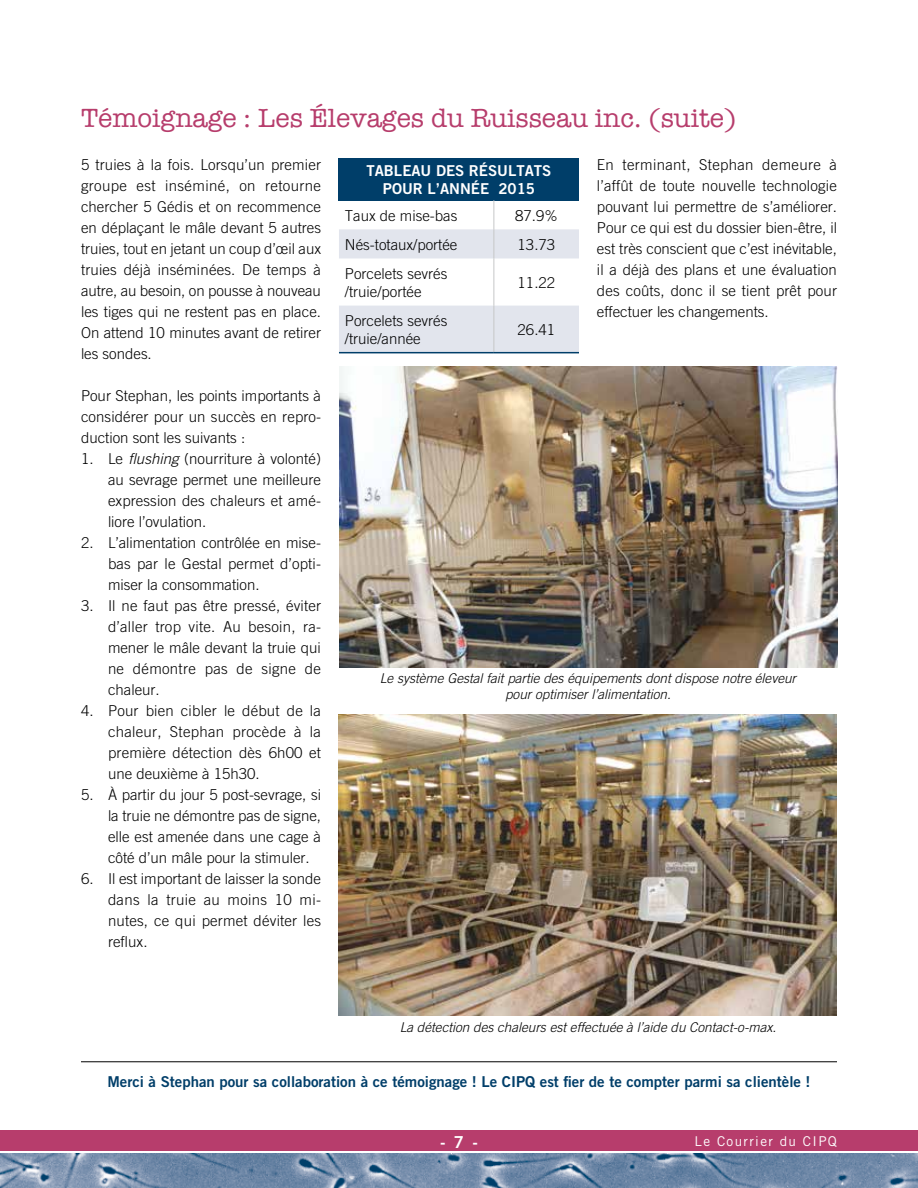
<style>
.page{position:relative;width:918px;height:1188px;background:#fff}
.page>*{position:absolute;margin:0;border:0;box-sizing:border-box;transform-origin:0 0}
.t1{font:27px "American Typewriter";color:#b73d6c}
.t2{font:16.5px "Trade Gothic Bold Two";color:#fff}
.t3{font:300 15px/21px "Trade Gothic";color:#000;text-align:justify}
.t4{font:15px "Trade Gothic Bold Two";color:#003e69}
.t5{font:15px/18px "Trade Gothic Bold Two";color:#fff;text-align:center}
.t6{font:italic 300 13.5px/16.5px "Trade Gothic";color:#000;text-align:center}
.t7{font:13.5px "Trade Gothic";letter-spacing:.1em;color:#fff}
.s1{font-style:italic}
</style>
<div class="page">
<img style="left:0;top:1153px;width:918px;height:35px">
<div style="left:0;top:1130px;width:918px;height:21px;background:#b73d6c"></div>
<hr style="left:81px;top:1061px;width:756px;height:1px;background:#000">
<div style="left:339px;top:158px;width:240px;height:42px;background:#003e69"></div>
<svg style="left:339px;top:200px;width:240px;height:152px"></svg>
<hr style="left:494px;top:258px;width:1px;height:48px;background:#c6c7c8">
<hr style="left:494px;top:306px;width:1px;height:46px;background:#c6c7c8">
<hr style="left:339px;top:352px;width:155px;height:1px;background:#003e69">
<hr style="left:494px;top:352px;width:85px;height:1px;background:#003e69">
<img style="left:339px;top:714px;width:498px;height:301px">
<img style="left:339px;top:367px;width:498px;height:300px">
<h1 class="t1" style="left:81px;top:97px;width:657px">Témoignage : Les Élevages du Ruisseau inc. (suite)</h1>
<p class="t3" style="left:81px;top:154px;width:242px">5 truies à la fois. Lorsqu’un premier groupe est inséminé, on retourne chercher 5 Gédis et on recommence en déplaçant le mâle devant 5 autres truies, tout en jetant un coup d’œil aux truies déjà inséminées. De temps à autre, au besoin, on pousse à nouveau les tiges qui ne restent pas en place.<br>On attend 10 minutes avant de retirer les sondes.</p>
<p class="t3" style="left:81px;top:385px;width:242px">Pour Stephan, les points importants à considérer pour un succès en repro&shy;duction sont les suivants :</p>
<p class="t3" style="left:108px;top:448px;width:215px;text-indent:-27px">1. Le <span class="s1">flushing</span> (nourriture à volonté) au sevrage permet une meilleure expression des chaleurs et amé&shy;liore l’ovulation.</p>
<p class="t3" style="left:108px;top:532px;width:215px;text-indent:-27px">2. L’alimentation contrôlée en mise&shy;bas par le Gestal permet d’opti&shy;miser la consommation.</p>
<p class="t3" style="left:108px;top:595px;width:215px;text-indent:-27px">3. Il ne faut pas être pressé, éviter d’aller trop vite. Au besoin, ra&shy;mener le mâle devant la truie qui ne démontre pas de signe de chaleur.</p>
<p class="t3" style="left:108px;top:700px;width:215px;text-indent:-27px">4. Pour bien cibler le début de la chaleur, Stephan procède à la première détection dès 6h00 et une deuxième à 15h30.</p>
<p class="t3" style="left:108px;top:784px;width:215px;text-indent:-27px">5. À partir du jour 5 post-sevrage, si la truie ne démontre pas de signe, elle est amenée dans une cage à côté d’un mâle pour la stimuler.</p>
<p class="t3" style="left:108px;top:868px;width:215px;text-indent:-27px">6. Il est important de laisser la sonde dans la truie au moins 10 mi&shy;nutes, ce qui permet déviter les reflux.</p>
<p class="t3" style="left:597px;top:154px;width:242px">En terminant, Stephan demeure à l’affût de toute nouvelle technologie pouvant lui permettre de s’améliorer.<br>Pour ce qui est du dossier bien-être, il est très conscient que c’est inévitable, il a déjà des plans et une évaluation des coûts, donc il se tient prêt pour effectuer les changements.</p>
<p class="t5" style="left:366px;top:162px;width:187px">TABLEAU DES RÉSULTATS<br>POUR L’ANNÉE 2015</p>
<p class="t3" style="left:345px;top:205px;width:114px">Taux de mise-bas</p>
<p class="t3" style="left:515px;top:205px;width:44px">87.9%</p>
<p class="t3" style="left:345px;top:234px;width:114px">Nés-totaux/portée</p>
<p class="t3" style="left:518px;top:234px;width:39px">13.73</p>
<p class="t3" style="left:345px;top:264px;width:104px;line-height:18px">Porcelets sevrés /truie/portée</p>
<p class="t3" style="left:518px;top:272px;width:39px">11.22</p>
<p class="t3" style="left:345px;top:312px;width:104px;line-height:18px">Porcelets sevrés /truie/année</p>
<p class="t3" style="left:518px;top:319px;width:39px">26.41</p>
<p class="t6" style="left:380px;top:669px;width:418px">Le système Gestal fait partie des équipements dont dispose notre éleveur pour optimiser l’alimentation.</p>
<p class="t6" style="left:400px;top:1019px;width:378px">La détection des chaleurs est effectuée à l’aide du Contact-o-max.</p>
<p class="t4" style="left:107px;top:1072px;width:705px">Merci à Stephan pour sa collaboration à ce témoignage ! Le CIPQ est fier de te compter parmi sa clientèle !</p>
<p class="t2" style="left:440px;top:1132px;width:38px">- 7 -</p>
<p class="t7" style="left:695px;top:1133px;width:144px">Le Courrier du CIPQ</p>
</div>
